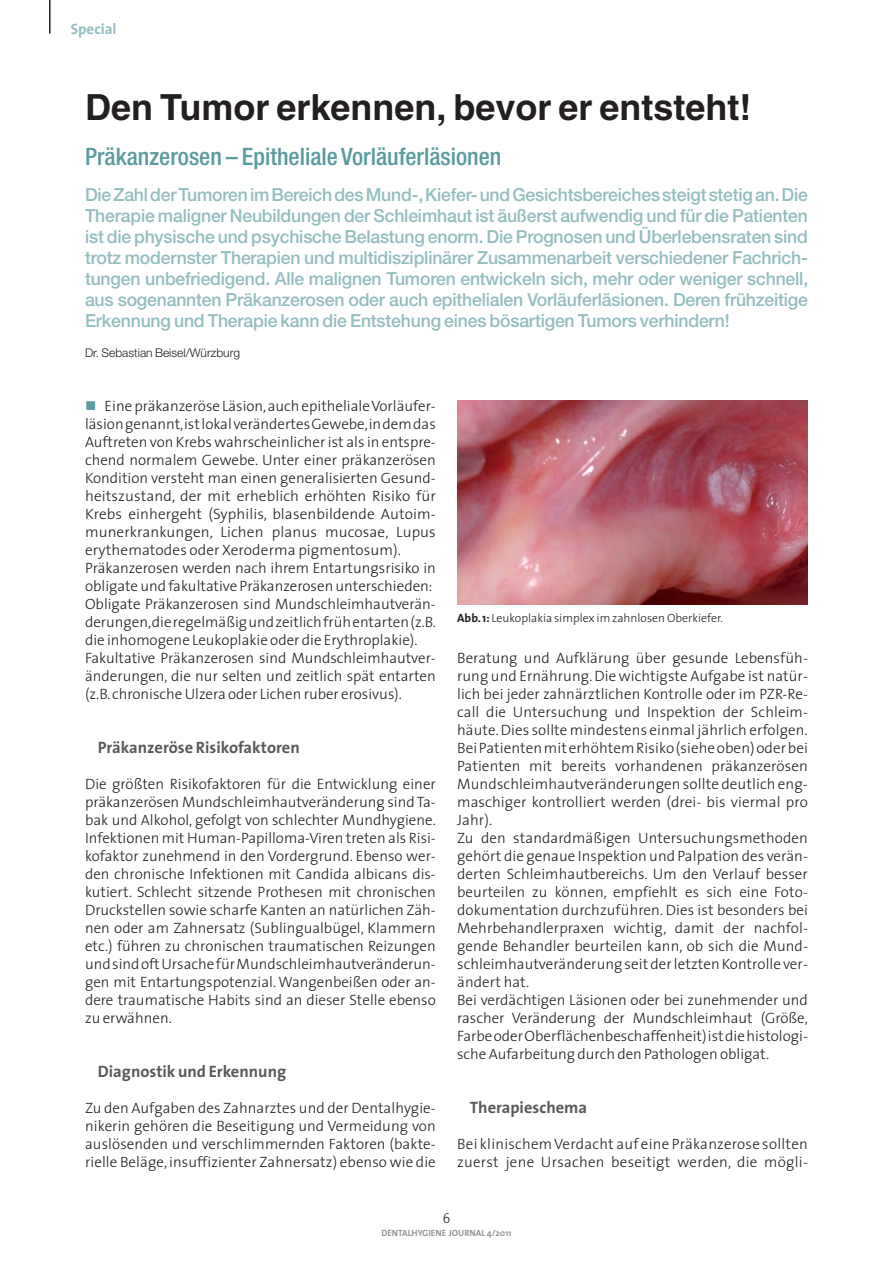
<style>
.page{position:relative;width:893px;height:1263px;background:#fff}
.page>*{position:absolute;margin:0;border:0;box-sizing:border-box;transform-origin:0 0}
.t1{font:700 36px "Helvetica";color:#231f20}
.t2{font:500 condensed 24px "Helvetica Neue";color:#599b9e}
.t3{font:500 18px/21px "Helvetica Neue";letter-spacing:-.01em;color:#94bdbf;text-align:justify}
.t4{font:700 16.5px "The Sans";color:#58595b}
.t5{font:300 15px/18px "The Sans";letter-spacing:.005em;color:#231f20}
.t6{font:700 15px "The Sans";color:#94bdbf}
.t7{font:300 14.25px "The Sans";color:#231f20;scale:.9 1}
.t8{font:300 12px "The Sans";color:#231f20}
.t9{font:300 12px "Helvetica Neue";color:#231f20}
.t10{font:700 9px "The Sans";color:#939598}
.s1{color:#599b9e}
.s2{font-weight:700}
</style>
<div class="page">
<hr style="left:49px;top:0;width:2px;height:34px;background:#231f20">
<img style="left:457px;top:400px;width:351px;height:204px">
<p class="t6" style="left:71px;top:21px;width:47px">Special</p>
<h1 class="t1" style="left:85px;top:94px;width:668px">Den Tumor erkennen, bevor er entsteht!</h1>
<h2 class="t2" style="left:85px;top:148px;width:418px">Präkanzerosen – Epitheliale Vorläuferläsionen</h2>
<p class="t3" style="left:85px;top:186px;width:725px">Die Zahl der Tumoren im Bereich des Mund-, Kiefer- und Gesichtsbereiches steigt stetig an. Die Therapie maligner Neubildungen der Schleimhaut ist äußerst aufwendig und für die Patienten ist die physische und psychische Belastung enorm. Die Prognosen und Überlebensraten sind trotz modernster Therapien und multidisziplinärer Zusammenarbeit verschiedener Fachrich&shy;tungen unbefriedigend. Alle malignen Tumoren entwickeln sich, mehr oder weniger schnell, aus sogenannten Präkanzerosen oder auch epithelialen Vorläuferläsionen. Deren frühzeitige Erkennung und Therapie kann die Entstehung eines bösartigen Tumors verhindern!</p>
<p class="t9" style="left:85px;top:348px;width:157px">Dr. Sebastian Beisel/Würzburg</p>
<p class="t5" style="left:85px;top:398px;width:352px"><span class="s1">■</span> Eine präkanzeröse Läsion, auch epitheliale Vorläufer&shy;läsion genannt, ist lokal verändertes Gewebe, in dem das Auftreten von Krebs wahrscheinlicher ist als in entspre&shy;chend normalem Gewebe. Unter einer präkanzerösen Kondition versteht man einen generalisierten Gesund&shy;heitszustand, der mit erheblich erhöhten Risiko für Krebs einhergeht (Syphilis, blasenbildende Autoim&shy;munerkrankungen, Lichen planus mucosae, Lupus erythematodes oder Xeroderma pigmentosum).<br>Präkanzerosen werden nach ihrem Entartungsrisiko in obligate und fakultative Präkanzerosen unterschieden:<br>Obligate Präkanzerosen sind Mundschleimhautverän&shy;derungen, die regelmäßig und zeitlich früh entarten (z.B. die inhomogene Leukoplakie oder die Erythroplakie).<br>Fakultative Präkanzerosen sind Mundschleimhautver&shy;änderungen, die nur selten und zeitlich spät entarten (z.B. chronische Ulzera oder Lichen ruber erosivus).</p>
<p class="t4" style="left:98px;top:738px;width:204px">Präkanzeröse Risikofaktoren</p>
<p class="t5" style="left:85px;top:776px;width:352px;text-align:justify">Die größten Risikofaktoren für die Entwicklung einer präkanzerösen Mundschleimhautveränderung sind Ta&shy;bak und Alkohol, gefolgt von schlechter Mundhygiene.<br>Infektionen mit Human-Papilloma-Viren treten als Risi&shy;kofaktor zunehmend in den Vordergrund. Ebenso wer&shy;den chronische Infektionen mit Candida albicans dis - kutiert. Schlecht sitzende Prothesen mit chronischen Druckstellen sowie scharfe Kanten an natürlichen Zäh&shy;nen oder am Zahnersatz (Sublingualbügel, Klammern etc.) führen zu chronischen traumatischen Reizungen und sind oft Ursache für Mundschleimhautveränderun&shy;gen mit Entartungspotenzial. Wangenbeißen oder an&shy;dere traumatische Habits sind an dieser Stelle ebenso zu erwähnen.</p>
<p class="t4" style="left:98px;top:1062px;width:190px">Diagnostik und Erkennung</p>
<p class="t5" style="left:85px;top:1100px;width:352px;text-align:justify">Zu den Aufgaben des Zahnarztes und der Dentalhygie&shy;nikerin gehören die Beseitigung und Vermeidung von auslösenden und verschlimmernden Faktoren (bakte&shy;rielle Beläge, insuffizienter Zahnersatz) ebenso wie die</p>
<p class="t8" style="left:457px;top:614px;width:267px"><span class="s2">Abb. 1:</span> Leukoplakia simplex im zahnlosen Oberkiefer.</p>
<p class="t5" style="left:457px;top:650px;width:352px">Beratung und Aufklärung über gesunde Lebensfüh&shy;rung und Ernährung. Die wichtigste Aufgabe ist natür&shy;lich bei jeder zahnärztlichen Kontrolle oder im PZR-Re&shy;call die Untersuchung und Inspektion der Schleim&shy;häute. Dies sollte mindestens einmal jährlich erfolgen.<br>Bei Patienten mit erhöhtem Risiko (siehe oben) oder bei Patienten mit bereits vorhandenen präkanzerösen Mundschleimhautveränderungen sollte deutlich eng&shy;maschiger kontrolliert werden (drei- bis viermal pro Jahr).<br>Zu den standardmäßigen Untersuchungsmethoden gehört die genaue Inspektion und Palpation des verän&shy;derten Schleimhautbereichs. Um den Verlauf besser beurteilen zu können, empfiehlt es sich eine Foto - dokumentation durchzuführen. Dies ist besonders bei Mehrbehandlerpraxen wichtig, damit der nachfol&shy;gende Behandler beurteilen kann, ob sich die Mund&shy;schleimhautveränderung seit der letzten Kontrolle ver&shy;ändert hat.<br>Bei verdächtigen Läsionen oder bei zunehmender und rascher Veränderung der Mundschleimhaut (Größe, Farbe oder Oberflächenbeschaffenheit) ist die histologi&shy;sche Aufarbeitung durch den Pathologen obligat.</p>
<p class="t4" style="left:470px;top:1098px;width:119px">Therapieschema</p>
<p class="t5" style="left:457px;top:1136px;width:352px">Bei klinischem Verdacht auf eine Präkanzerose sollten zuerst jene Ursachen beseitigt werden, die mögli-</p>
<p class="t7" style="left:443px;top:1212px;width:10px">6</p>
<p class="t10" style="left:381px;top:1228px;width:132px">DENTALHYGIENE JOURNAL 4/2011</p>
</div>
